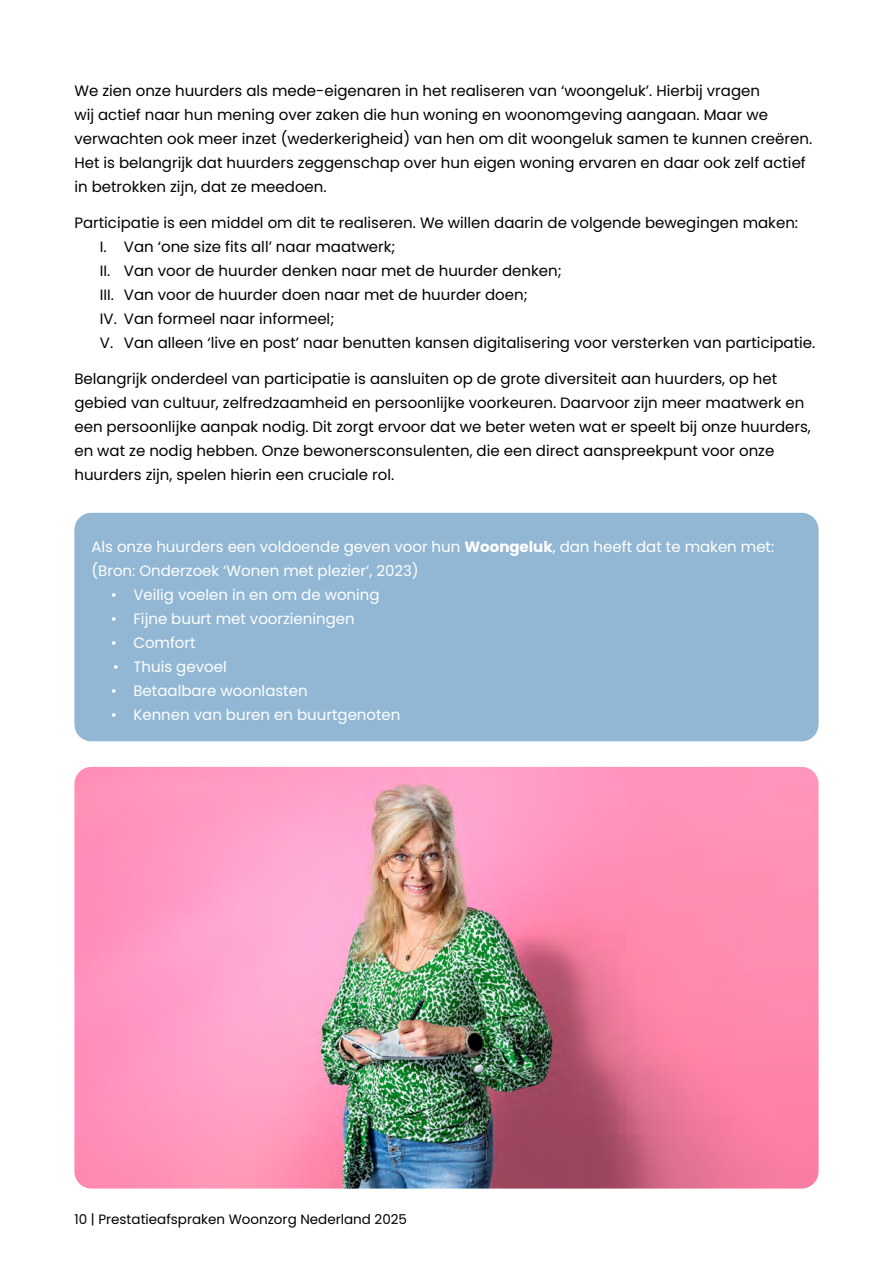
<style>
.page{position:relative;width:893px;height:1263px;background:#fff}
.page>*{position:absolute;margin:0;border:0;box-sizing:border-box;transform-origin:0 0}
.t1{font:15px/24px "Poppins";color:#000}
.t2{font:15px/24px "Poppins";color:#fff}
.t3{font:13.5px "Poppins";color:#000}
.s1{font-weight:700}
</style>
<div class="page">
<img style="left:74px;top:767px;width:745px;height:421px">
<div style="left:74px;top:513px;width:745px;height:228px;background:#91b7d5;border-radius:17px"></div>
<p class="t1" style="left:74px;top:79px;width:739px">We zien onze huurders als mede-eigenaren in het realiseren van ‘woongeluk’. Hierbij vragen<br>wij actief naar hun mening over zaken die hun woning en woonomgeving aangaan. Maar we verwachten ook meer inzet (wederkerigheid) van hen om dit woongeluk samen te kunnen creëren.<br>Het is belangrijk dat huurders zeggenschap over hun eigen woning ervaren en daar ook zelf actief in betrokken zijn, dat ze meedoen.</p>
<p class="t1" style="left:100px;top:211px;width:717px;text-indent:-26px">Participatie is een middel om dit te realiseren. We willen daarin de volgende bewegingen maken:<br>I. Van ‘one size fits all’ naar maatwerk;<br>II. Van voor de huurder denken naar met de huurder denken;<br>III. Van voor de huurder doen naar met de huurder doen;<br>IV. Van formeel naar informeel;<br>V. Van alleen ‘live en post’ naar benutten kansen digitalisering voor versterken van participatie.</p>
<p class="t1" style="left:74px;top:367px;width:738px">Belangrijk onderdeel van participatie is aansluiten op de grote diversiteit aan huurders, op het gebied van cultuur, zelfredzaamheid en persoonlijke voorkeuren. Daarvoor zijn meer maatwerk en een persoonlijke aanpak nodig. Dit zorgt ervoor dat we beter weten wat er speelt bij onze huurders, en wat ze nodig hebben. Onze bewonersconsulenten, die een direct aanspreekpunt voor onze huurders zijn, spelen hierin een cruciale rol.</p>
<p class="t2" style="left:91px;top:535px;width:684px">Als onze huurders een voldoende geven voor hun <span class="s1">Woongeluk</span>, dan heeft dat te maken met: (Bron: Onderzoek ‘Wonen met plezier’, 2023)</p>
<p class="t2" style="left:111px;top:583px;width:270px">• Veilig voelen in en om de woning</p>
<p class="t2" style="left:111px;top:607px;width:245px">• Fijne buurt met voorzieningen</p>
<p class="t2" style="left:111px;top:631px;width:86px">• Comfort</p>
<p class="t2" style="left:113px;top:655px;width:116px">• Thuis gevoel</p>
<p class="t2" style="left:111px;top:679px;width:198px">• Betaalbare woonlasten</p>
<p class="t2" style="left:111px;top:703px;width:291px">• Kennen van buren en buurtgenoten</p>
<p class="t3" style="left:74px;top:1211px;width:334px">10 | Prestatieafspraken Woonzorg Nederland 2025</p>
</div>
